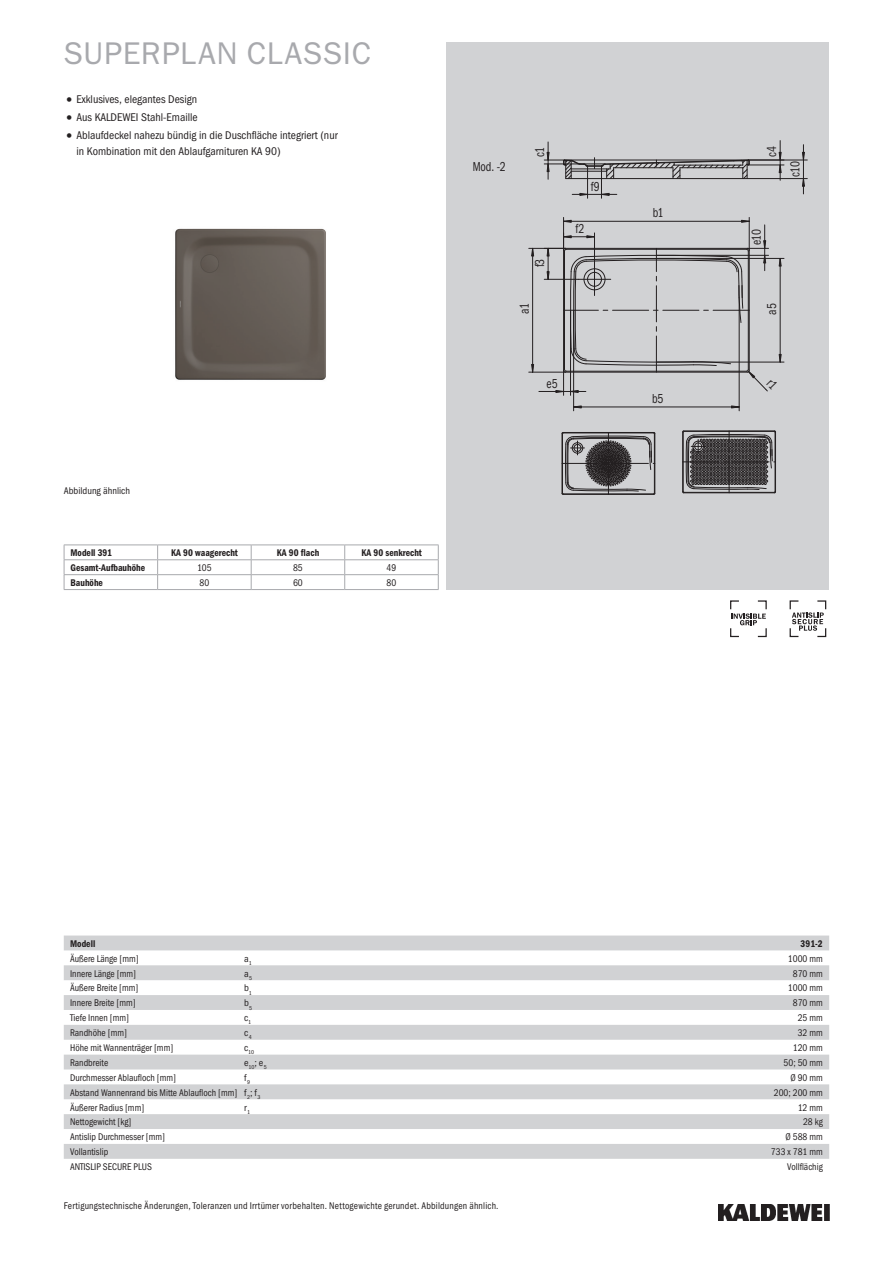
<style>
.page{position:relative;width:893px;height:1263px;background:#fff}
.page>*{position:absolute;margin:0;border:0;box-sizing:border-box;transform-origin:0 0}
.t1{font:31.5px "Franklin Gothic ITC";letter-spacing:.02em;color:#a8a9ad}
.t2{font:13.05px "Franklin Gothic Cond ITC";letter-spacing:-.02em;color:#231f20;scale:.87 1}
.t3{font:11.25px/15.8px "Franklin Gothic Cond ITC";color:#231f20}
.t4{font:9.75px "Franklin Gothic Cond ITC";color:#231f20;scale:.95 1}
.t5{font:9.75px "Franklin Gothic Cond ITC";letter-spacing:.02em;color:#231f20;scale:.95 1}
.t6{font:600 9.75px "Franklin Gothic Cond ITC";color:#231f20;scale:.95 1}
.t7{font:9.75px "Franklin Gothic Cond ITC";color:#231f20}
.t8{font:5.7px "Franklin Gothic Cond ITC";color:#231f20}
.s1{font-size:15.75px}
</style>
<div class="page">
<img style="left:719px;top:1204px;width:110px;height:16px">
<div style="left:446px;top:43px;width:383px;height:547px;background:#d1d2d4"></div>
<hr style="left:655px;top:433px;width:1px;height:60px;background:#231f20">
<hr style="left:684px;top:493px;width:91px;height:1px;background:#231f20">
<svg style="left:562px;top:432px;width:93px;height:63px"></svg>
<svg style="left:682px;top:431px;width:94px;height:62px;background:#605d5f"></svg>
<div style="left:574px;top:444px;width:7px;height:8px;border:1px solid #231f20;border-radius:50%"></div>
<div style="left:694px;top:443px;width:8px;height:7px;border:1px solid #231f20;border-radius:50%"></div>
<hr style="left:574px;top:407px;width:165px;height:1px;background:#231f20">
<hr style="left:573px;top:310px;width:1px;height:101px;background:#231f20">
<hr style="left:739px;top:310px;width:1px;height:101px;background:#231f20">
<hr style="left:656px;top:258px;width:128px;height:1px;background:#231f20">
<hr style="left:656px;top:362px;width:128px;height:1px;background:#231f20">
<hr style="left:563px;top:217px;width:1px;height:33px;background:#231f20">
<hr style="left:749px;top:217px;width:1px;height:33px;background:#231f20">
<hr style="left:529px;top:372px;width:36px;height:1px;background:#231f20">
<hr style="left:529px;top:248px;width:36px;height:1px;background:#231f20">
<hr style="left:748px;top:160px;width:59px;height:1px;background:#231f20">
<hr style="left:747px;top:178px;width:60px;height:1px;background:#231f20">
<svg style="left:802px;top:145px;width:3px;height:49px"></svg>
<svg style="left:544px;top:142px;width:206px;height:37px"></svg>
<hr style="left:748px;top:160px;width:36px;height:1px;background:#231f20">
<hr style="left:748px;top:165px;width:36px;height:1px;background:#231f20">
<svg style="left:779px;top:141px;width:2px;height:39px"></svg>
<hr style="left:587px;top:166px;width:1px;height:32px;background:#231f20">
<hr style="left:601px;top:166px;width:1px;height:32px;background:#231f20">
<svg style="left:572px;top:193px;width:45px;height:3px"></svg>
<img style="left:175px;top:228px;width:151px;height:152px">
<svg style="left:64px;top:935px;width:765px;height:224px;fill:#d3d4d6"></svg>
<hr style="left:64px;top:545px;width:94px;height:1px;background:#a8a9ad">
<hr style="left:158px;top:545px;width:93px;height:1px;background:#a8a9ad">
<hr style="left:251px;top:545px;width:94px;height:1px;background:#a8a9ad">
<hr style="left:345px;top:545px;width:94px;height:1px;background:#a8a9ad">
<hr style="left:64px;top:559px;width:94px;height:1px;background:#a8a9ad">
<hr style="left:158px;top:559px;width:93px;height:1px;background:#a8a9ad">
<hr style="left:251px;top:559px;width:94px;height:1px;background:#a8a9ad">
<hr style="left:345px;top:559px;width:94px;height:1px;background:#a8a9ad">
<hr style="left:64px;top:574px;width:94px;height:1px;background:#a8a9ad">
<svg style="left:64px;top:545px;width:1px;height:44px"></svg>
<hr style="left:64px;top:589px;width:94px;height:1px;background:#a8a9ad">
<hr style="left:158px;top:574px;width:93px;height:1px;background:#a8a9ad">
<svg style="left:157px;top:545px;width:1px;height:44px"></svg>
<hr style="left:158px;top:589px;width:93px;height:1px;background:#a8a9ad">
<hr style="left:251px;top:574px;width:94px;height:1px;background:#a8a9ad">
<svg style="left:251px;top:545px;width:1px;height:44px"></svg>
<hr style="left:251px;top:589px;width:94px;height:1px;background:#a8a9ad">
<hr style="left:345px;top:574px;width:94px;height:1px;background:#a8a9ad">
<svg style="left:344px;top:545px;width:1px;height:44px"></svg>
<svg style="left:438px;top:545px;width:1px;height:44px"></svg>
<hr style="left:345px;top:589px;width:94px;height:1px;background:#a8a9ad">
<svg style="left:789px;top:600px;width:38px;height:38px"></svg>
<svg style="left:730px;top:600px;width:37px;height:38px"></svg>
<svg style="left:531px;top:220px;width:250px;height:175px"></svg>
<h1 class="t1" style="left:64px;top:34px;width:308px">SUPERPLAN CLASSIC</h1>
<p class="t3" style="left:64px;top:92px;width:135px"><span class="s1">•</span> Exklusives, elegantes Design</p>
<p class="t3" style="left:64px;top:110px;width:135px"><span class="s1">•</span> Aus KALDEWEI Stahl-Emaille</p>
<p class="t3" style="left:77px;top:127px;width:263px;text-indent:-13px"><span class="s1">•</span> Ablaufdeckel nahezu bündig in die Duschfläche integriert (nur in Kombination mit den Ablaufgarnituren KA 90)</p>
<p class="t7" style="left:64px;top:485px;width:68px">Abbildung ähnlich</p>
<p class="t6" style="left:70px;top:547px;width:45px">Modell 391</p>
<p class="t6" style="left:171px;top:547px;width:72px">KA 90 waagerecht</p>
<p class="t6" style="left:277px;top:547px;width:46px">KA 90 flach</p>
<p class="t6" style="left:361px;top:547px;width:65px">KA 90 senkrecht</p>
<p class="t6" style="left:70px;top:562px;width:80px">Gesamt-Aufbauhöhe</p>
<p class="t4" style="left:197px;top:562px;width:17px">105</p>
<p class="t4" style="left:293px;top:562px;width:12px">85</p>
<p class="t4" style="left:387px;top:562px;width:12px">49</p>
<p class="t6" style="left:70px;top:577px;width:36px">Bauhöhe</p>
<p class="t4" style="left:200px;top:577px;width:12px">80</p>
<p class="t4" style="left:293px;top:577px;width:12px">60</p>
<p class="t4" style="left:387px;top:577px;width:12px">80</p>
<h2 class="t2" style="left:473px;top:159px;width:39px">Mod. -2</h2>
<h2 class="t2" style="left:532px;top:157px;width:13px;rotate:-90deg">c1</h2>
<h2 class="t2" style="left:764px;top:157px;width:14px;rotate:-90deg">c4</h2>
<h2 class="t2" style="left:591px;top:179px;width:12px">f9</h2>
<h2 class="t2" style="left:532px;top:267px;width:12px;rotate:-90deg">f3</h2>
<h2 class="t2" style="left:575px;top:221px;width:12px">f2</h2>
<h2 class="t2" style="left:653px;top:205px;width:14px">b1</h2>
<h2 class="t2" style="left:749px;top:245px;width:20px;rotate:-90deg">e10</h2>
<h2 class="t2" style="left:788px;top:177px;width:19px;rotate:-90deg">c10</h2>
<h2 class="t2" style="left:517px;top:314px;width:14px;rotate:-90deg">a1</h2>
<h2 class="t2" style="left:764px;top:315px;width:14px;rotate:-90deg">a5</h2>
<h2 class="t2" style="left:547px;top:376px;width:14px">e5</h2>
<h2 class="t2" style="left:652px;top:391px;width:15px">b5</h2>
<p class="t6" style="left:70px;top:938px;width:28px">Modell</p>
<p class="t6" style="left:801px;top:938px;width:25px">391-2</p>
<p class="t4" style="left:70px;top:953px;width:74px">Äußere Länge [mm]</p>
<p class="t7" style="left:244px;top:953px;width:9px">a<sub>1</sub></p>
<p class="t4" style="left:788px;top:953px;width:38px">1000 mm</p>
<p class="t4" style="left:70px;top:967px;width:71px">Innere Länge [mm]</p>
<p class="t7" style="left:244px;top:967px;width:9px">a<sub>5</sub></p>
<p class="t4" style="left:793px;top:967px;width:33px">870 mm</p>
<p class="t4" style="left:70px;top:982px;width:73px">Äußere Breite [mm]</p>
<p class="t7" style="left:244px;top:982px;width:9px">b<sub>1</sub></p>
<p class="t4" style="left:788px;top:982px;width:38px">1000 mm</p>
<p class="t4" style="left:70px;top:997px;width:71px">Innere Breite [mm]</p>
<p class="t7" style="left:244px;top:997px;width:9px">b<sub>5</sub></p>
<p class="t4" style="left:793px;top:997px;width:33px">870 mm</p>
<p class="t4" style="left:70px;top:1012px;width:64px">Tiefe Innen [mm]</p>
<p class="t7" style="left:244px;top:1012px;width:8px">c<sub>1</sub></p>
<p class="t4" style="left:798px;top:1012px;width:28px">25 mm</p>
<p class="t4" style="left:70px;top:1027px;width:61px">Randhöhe [mm]</p>
<p class="t7" style="left:244px;top:1027px;width:9px">c<sub>4</sub></p>
<p class="t4" style="left:798px;top:1027px;width:28px">32 mm</p>
<p class="t4" style="left:70px;top:1042px;width:110px">Höhe mit Wannenträger [mm]</p>
<p class="t8" style="left:244px;top:1049px;width:11px"><sup>c</sup>10</p>
<p class="t4" style="left:793px;top:1042px;width:33px">120 mm</p>
<p class="t4" style="left:70px;top:1057px;width:42px">Randbreite</p>
<p class="t7" style="left:244px;top:1057px;width:24px">e<sub>10</sub>; e<sub>5</sub></p>
<p class="t4" style="left:784px;top:1057px;width:43px">50; 50 mm</p>
<p class="t4" style="left:70px;top:1072px;width:113px">Durchmesser Ablaufloch [mm]</p>
<p class="t7" style="left:244px;top:1072px;width:7px">f<sub>9</sub></p>
<p class="t4" style="left:790px;top:1072px;width:36px">Ø 90 mm</p>
<p class="t4" style="left:70px;top:1087px;width:202px">Abstand Wannenrand bis Mitte Ablaufloch [mm] f<sub>2</sub>; f<sub>3</sub></p>
<p class="t4" style="left:774px;top:1087px;width:53px">200; 200 mm</p>
<p class="t4" style="left:70px;top:1101px;width:80px">Äußerer Radius [mm]</p>
<p class="t7" style="left:244px;top:1101px;width:7px">r<sub>1</sub></p>
<p class="t4" style="left:798px;top:1101px;width:28px">12 mm</p>
<p class="t4" style="left:70px;top:1116px;width:66px">Nettogewicht [kg]</p>
<p class="t4" style="left:803px;top:1116px;width:22px">28 kg</p>
<p class="t4" style="left:70px;top:1131px;width:101px">Antislip Durchmesser [mm]</p>
<p class="t4" style="left:785px;top:1131px;width:41px">Ø 588 mm</p>
<p class="t4" style="left:70px;top:1146px;width:42px">Vollantislip</p>
<p class="t4" style="left:771px;top:1146px;width:56px">733 x 781 mm</p>
<p class="t4" style="left:70px;top:1161px;width:88px">ANTISLIP SECURE PLUS</p>
<p class="t4" style="left:787px;top:1161px;width:39px">Vollflächig</p>
<p class="t5" style="left:64px;top:1200px;width:459px">Fertigungstechnische Änderungen, Toleranzen und Irrtümer vorbehalten. Nettogewichte gerundet. Abbildungen ähnlich.</p>
</div>
